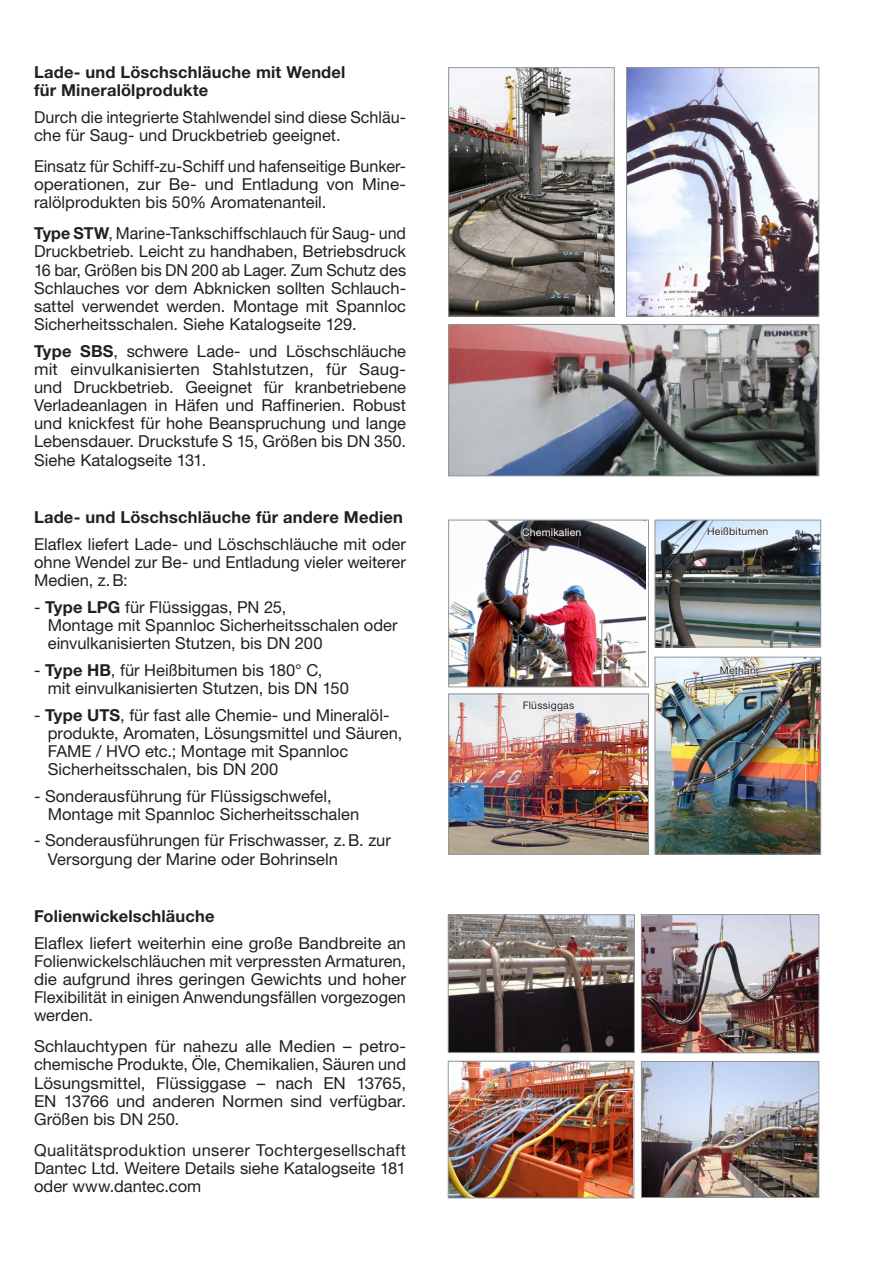
<style>
.page{position:relative;width:893px;height:1263px;background:#fff}
.page>*{position:absolute;margin:0;border:0;box-sizing:border-box;transform-origin:0 0}
.Fließtext_E{font:16.5px/18.1px "Helvetica Neue LTW1 G";color:#231f20}
.Headline_Vorderseite{font:16.5px/18.1px "Helvetica Neue LTW1 G";color:#231f20;text-align:justify}
.Headline_Vorderseite-2{font:700 16.5px/18.1px "Helvetica Neue LTW1 G";letter-spacing:.01em;color:#231f20}
.Fließtext_D{font:10.5px "Helvetica Neue LTW1 G";letter-spacing:.02em;color:#231f20}
.Fließtext_D-2{font:10.5px "Helvetica Neue LTW1 G";letter-spacing:.015em;color:#fff}
.s1{font-weight:700}
</style>
<div class="page">
<img style="left:450px;top:1063px;width:182px;height:133px">
<div style="left:448px;top:1061px;width:186px;height:137px;border:1px solid #939598"></div>
<img style="left:450px;top:69px;width:162px;height:245px">
<div style="left:448px;top:67px;width:166px;height:249px;border:1px solid #939598"></div>
<img style="left:628px;top:69px;width:189px;height:245px">
<div style="left:626px;top:67px;width:193px;height:249px;border:1px solid #939598"></div>
<img style="left:450px;top:522px;width:196px;height:163px">
<div style="left:448px;top:520px;width:201px;height:167px;border:1px solid #939598"></div>
<img style="left:657px;top:522px;width:162px;height:123px">
<div style="left:655px;top:520px;width:166px;height:127px;border:1px solid #939598"></div>
<img style="left:450px;top:696px;width:197px;height:156px">
<div style="left:448px;top:694px;width:201px;height:160px;border:1px solid #939598"></div>
<svg style="left:707px;top:527px;width:61px;height:9px"></svg>
<svg style="left:523px;top:701px;width:52px;height:11px"></svg>
<svg style="left:522px;top:528px;width:59px;height:9px"></svg>
<img style="left:643px;top:1063px;width:174px;height:133px">
<div style="left:641px;top:1061px;width:178px;height:137px;border:1px solid #939598"></div>
<img style="left:643px;top:916px;width:174px;height:135px">
<div style="left:641px;top:914px;width:178px;height:139px;border:1px solid #939598"></div>
<img style="left:657px;top:659px;width:162px;height:193px">
<div style="left:655px;top:657px;width:166px;height:197px;border:1px solid #939598"></div>
<img style="left:450px;top:326px;width:367px;height:148px">
<div style="left:448px;top:324px;width:371px;height:152px;border:1px solid #939598"></div>
<svg style="left:720px;top:664px;width:36px;height:10px"></svg>
<img style="left:450px;top:916px;width:183px;height:135px">
<div style="left:448px;top:914px;width:187px;height:139px;border:1px solid #939598"></div>
<p class="Headline_Vorderseite-2" style="left:34px;top:63px;width:313px">Lade- und Löschschläuche mit Wendel für Mineralölprodukte</p>
<p class="Fließtext_E" style="left:34px;top:108px;width:374px">Durch die integrierte Stahlwendel sind diese Schläu&shy;che für Saug- und Druckbetrieb geeignet.</p>
<p class="Fließtext_E" style="left:34px;top:157px;width:374px;text-align:justify">Einsatz für Schiff-zu-Schiff und hafenseitige Bunker&shy;operationen, zur Be- und Entladung von Mine&shy;ralölprodukten bis 50% Aromatenanteil.</p>
<p class="Headline_Vorderseite" style="left:34px;top:224px;width:374px"><span class="s1">Type STW</span>, Marine-Tankschiffschlauch für Saug- und Druckbetrieb. Leicht zu handhaben, Betriebsdruck 16 bar, Größen bis DN 200 ab Lager. Zum Schutz des Schlauches vor dem Abknicken sollten Schlauch&shy;sattel verwendet werden. Montage mit Spannloc Sicherheitsschalen. Siehe Katalogseite 129.</p>
<p class="Headline_Vorderseite" style="left:34px;top:342px;width:374px"><span class="s1">Type SBS</span>, schwere Lade- und Löschschläuche mit einvulkanisierten Stahlstutzen, für Saug&shy;und Druckbetrieb. Geeignet für kranbetriebene Verladeanlagen in Häfen und Raffinerien. Robust und knickfest für hohe Beanspruchung und lange Lebensdauer. Druckstufe S 15, Größen bis DN 350.<br>Siehe Katalogseite 131.</p>
<p class="Headline_Vorderseite-2" style="left:34px;top:508px;width:370px">Lade- und Löschschläuche für andere Medien</p>
<p class="Fließtext_E" style="left:34px;top:535px;width:374px;text-align:justify">Elaflex liefert Lade- und Löschschläuche mit oder ohne Wendel zur Be- und Entladung vieler weiterer Medien, z.B:</p>
<p class="Fließtext_E" style="left:48px;top:598px;width:351px;text-indent:-14px">- <span class="s1">Type LPG</span> für Flüssiggas, PN 25,<br>Montage mit Spannloc Sicherheitsschalen oder einvulkanisierten Stutzen, bis DN 200</p>
<p class="Fließtext_E" style="left:48px;top:661px;width:303px;text-indent:-14px">- <span class="s1">Type HB</span>, für Heißbitumen bis 180° C, mit einvulkanisierten Stutzen, bis DN 150</p>
<p class="Fließtext_E" style="left:48px;top:705px;width:356px;text-indent:-14px">- <span class="s1">Type UTS</span>, für fast alle Chemie- und Mineralöl&shy;produkte, Aromaten, Lösungsmittel und Säuren, FAME / HVO etc.; Montage mit Spannloc Sicherheitsschalen, bis DN 200</p>
<p class="Fließtext_E" style="left:48px;top:786px;width:313px;text-indent:-14px">- Sonderausführung für Flüssigschwefel,<br>Montage mit Spannloc Sicherheitsschalen</p>
<p class="Fließtext_E" style="left:48px;top:831px;width:345px;text-indent:-14px">- Sonderausführungen für Frischwasser, z.B. zur<br>Versorgung der Marine oder Bohrinseln</p>
<p class="Headline_Vorderseite-2" style="left:34px;top:907px;width:182px">Folienwickelschläuche</p>
<p class="Fließtext_E" style="left:34px;top:934px;width:374px;text-align:justify">Elaflex liefert weiterhin eine große Bandbreite an Folienwickelschläuchen mit verpressten Armaturen, die aufgrund ihres geringen Gewichts und hoher Flexibilität in einigen Anwendungsfällen vorgezogen werden.</p>
<p class="Fließtext_E" style="left:34px;top:1037px;width:374px;text-align:justify">Schlauchtypen für nahezu alle Medien – petro&shy;chemische Produkte, Öle, Chemikalien, Säuren und Lösungsmittel, Flüssiggase – nach EN 13765, EN 13766 und anderen Normen sind verfügbar.<br>Größen bis DN 250.</p>
<p class="Fließtext_E" style="left:34px;top:1141px;width:374px;text-align:justify">Qualitätsproduktion unserer Tochtergesellschaft Dantec Ltd. Weitere Details siehe Katalogseite 181 oder www.dantec.com</p>
<p class="Fließtext_D-2" style="left:522px;top:526px;width:61px">Chemikalien</p>
<p class="Fließtext_D" style="left:523px;top:699px;width:53px">Flüssiggas</p>
<p class="Fließtext_D" style="left:707px;top:525px;width:63px">Heißbitumen</p>
<p class="Fließtext_D" style="left:720px;top:664px;width:38px">Methan</p>
</div>
